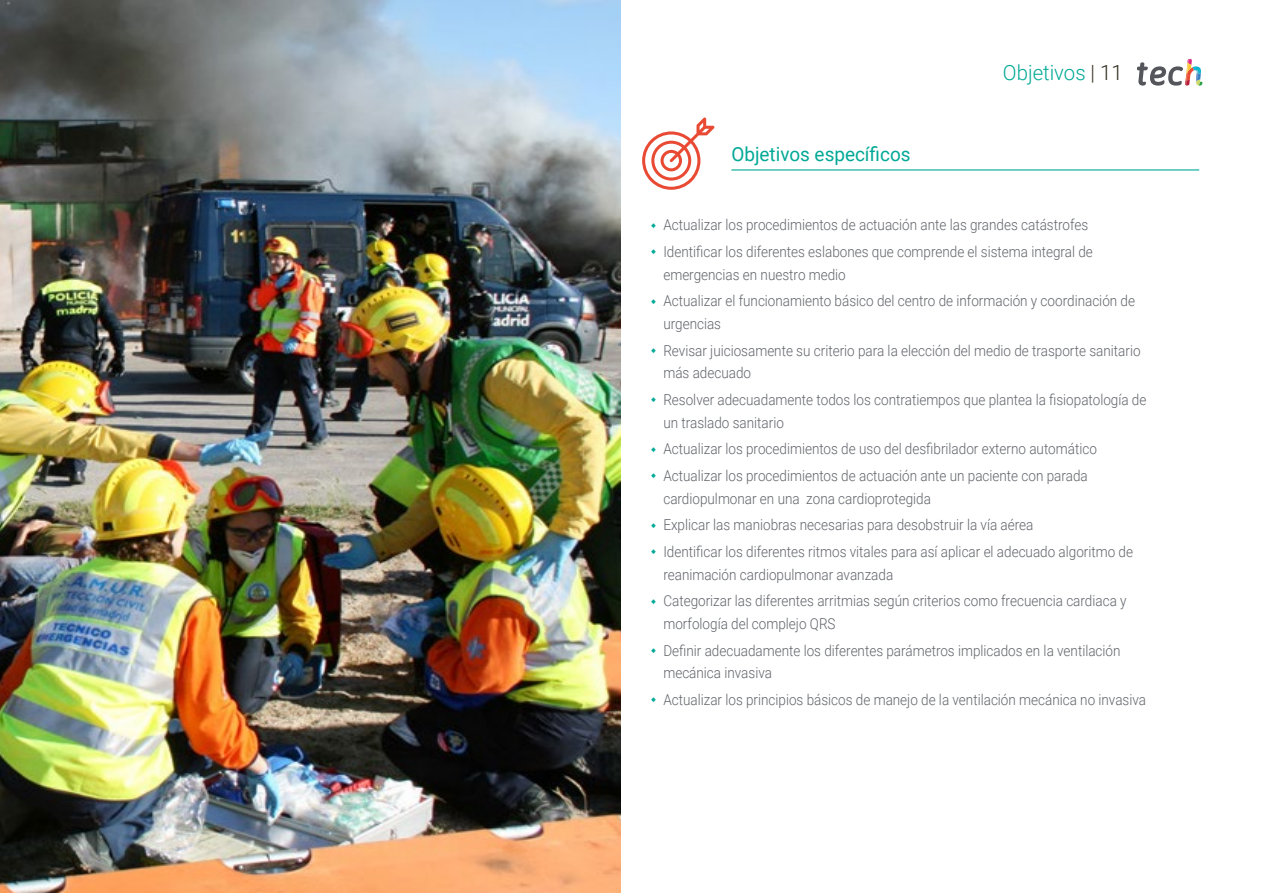
<style>
.page{position:relative;width:1263px;height:893px;background:#fff}
.page>*{position:absolute;margin:0;border:0;box-sizing:border-box;transform-origin:0 0}
.t1{font:300 21px "Roboto";color:#00a996}
.t2{font:19.5px "Roboto";color:#00a996}
.t3{font:300 15px/26.7px "Roboto";color:#61646a;scale:.9 1}
.s1{color:#312e20}
</style>
<div class="page">
<img style="left:0;top:0;width:621px;height:893px">
<svg style="left:642px;top:117px;width:72px;height:73px"></svg>
<hr style="left:731px;top:169px;width:468px;height:2px;background:#00a996">
<svg style="left:1137px;top:59px;width:65px;height:27px"></svg>
<h2 class="t2" style="left:731px;top:140px;width:181px">Objetivos específicos</h2>
<h1 class="t1" style="left:1003px;top:57px;width:121px">Objetivos <span class="s1">| 11</span></h1>
<p class="t3" style="left:663px;top:211px;width:479px">Actualizar los procedimientos de actuación ante las grandes catástrofes<br>Identificar los diferentes eslabones que comprende el sistema integral de</p>
<p class="t3" style="left:663px;top:260px;width:526px">emergencias en nuestro medio<br>Actualizar el funcionamiento básico del centro de información y coordinación de</p>
<p class="t3" style="left:663px;top:310px;width:532px">urgencias<br>Revisar juiciosamente su criterio para la elección del medio de trasporte sanitario</p>
<p class="t3" style="left:663px;top:359px;width:538px">más adecuado<br>Resolver adecuadamente todos los contratiempos que plantea la fisiopatología de</p>
<p class="t3" style="left:663px;top:408px;width:483px">un traslado sanitario<br>Actualizar los procedimientos de uso del desfibrilador externo automático<br>Actualizar los procedimientos de actuación ante un paciente con parada</p>
<p class="t3" style="left:663px;top:484px;width:523px">cardiopulmonar en una zona cardioprotegida<br>Explicar las maniobras necesarias para desobstruir la vía aérea<br>Identificar los diferentes ritmos vitales para así aplicar el adecuado algoritmo de</p>
<p class="t3" style="left:663px;top:560px;width:516px">reanimación cardiopulmonar avanzada<br>Categorizar las diferentes arritmias según criterios como frecuencia cardiaca y</p>
<p class="t3" style="left:663px;top:609px;width:509px">morfología del complejo QRS<br>Definir adecuadamente los diferentes parámetros implicados en la ventilación</p>
<p class="t3" style="left:663px;top:659px;width:538px">mecánica invasiva<br>Actualizar los principios básicos de manejo de la ventilación mecánica no invasiva</p>
</div>
